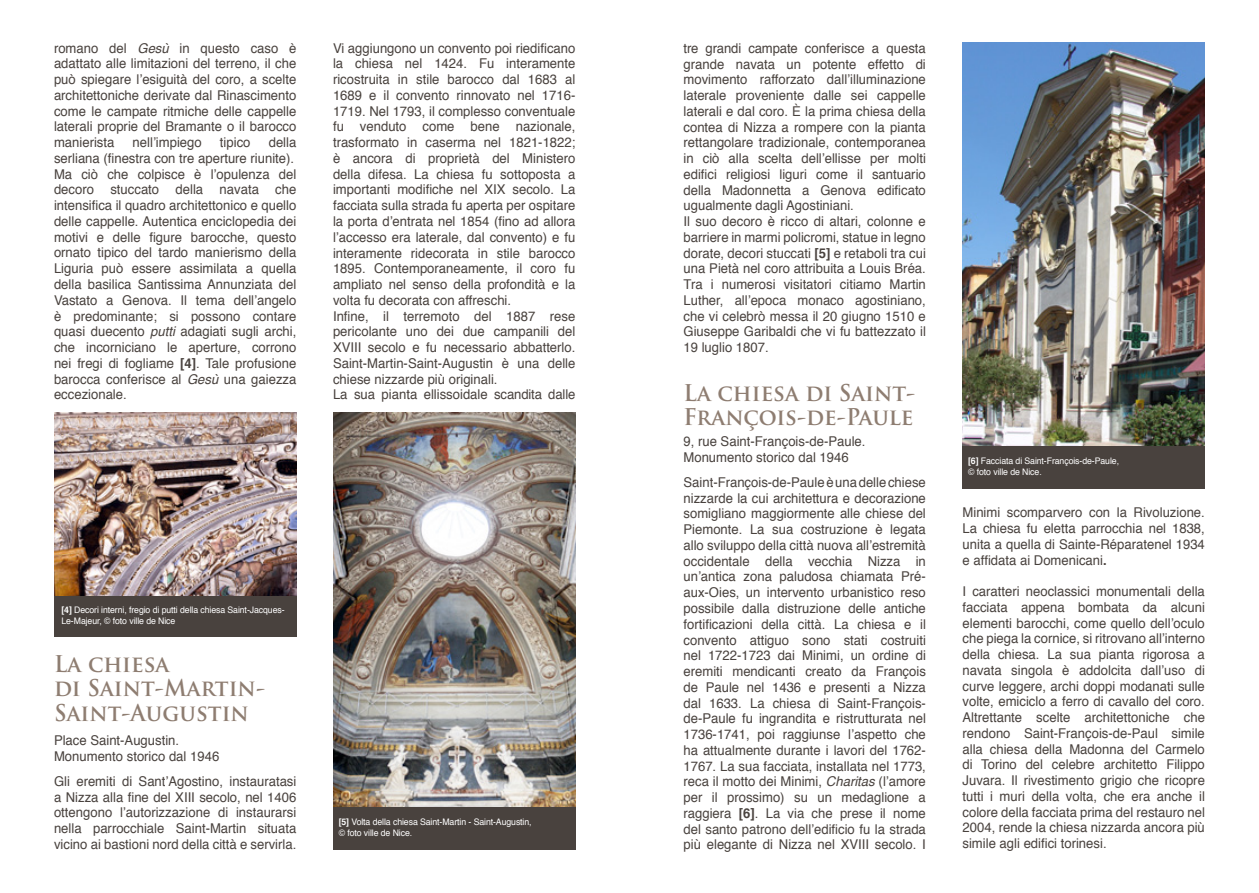
<style>
.page{position:relative;width:1259px;height:893px;background:#fff}
.page>*{position:absolute;margin:0;border:0;box-sizing:border-box;transform-origin:0 0}
.t1{font:700 22.5px/24.8px "Trajan Pro";color:#8e7d71}
.t2{font:700 22.5px/24.8px "Trajan Pro";letter-spacing:-.02em;color:#8e7d71}
.t3{font:13.5px/15.8px "Helvetica";color:#49423e;text-align:justify}
.t4{font:9px/10.8px "Helvetica";letter-spacing:-.01em;color:#fff}
.s1{font-style:italic}
.s2{font-weight:700}
</style>
<div class="page">
<div style="left:54px;top:594px;width:242px;height:43px;background:#49423e"></div>
<img style="left:962px;top:43px;width:243px;height:403px">
<div style="left:962px;top:446px;width:243px;height:42px;background:#49423e"></div>
<img style="left:333px;top:412px;width:242px;height:395px">
<div style="left:333px;top:807px;width:242px;height:42px;background:#49423e"></div>
<img style="left:54px;top:412px;width:242px;height:183px">
<p class="t3" style="left:54px;top:40px;width:244px">romano del <span class="s1">Gesù</span> in questo caso è adattato alle limitazioni del terreno, il che può spiegare l’esiguità del coro, a scelte architettoniche derivate dal Rinascimento come le campate ritmiche delle cappelle laterali proprie del Bramante o il barocco manierista</p>
<p class="t3" style="left:54px;top:135px;width:244px;text-align:left;text-indent:215px">della serliana (finestra con tre aperture riunite).<br>Ma ciò che colpisce è l’opulenza del decoro stuccato della navata che intensifica il quadro architettonico e quello delle cappelle. Autentica enciclopedia dei motivi e delle figure barocche, questo ornato tipico del tardo manierismo della Liguria può essere assimilata a quella della basilica Santissima Annunziata del Vastato a Genova. Il tema dell’angelo è predominante; si possono contare quasi duecento <span class="s1">putti</span> adagiati sugli archi, che incorniciano le aperture, corrono nei fregi di fogliame <span class="s2">[4]</span>. Tale profusione barocca conferisce al <span class="s1">Gesù</span> una gaiezza eccezionale.</p>
<p class="t3" style="left:133px;top:135px;width:71px">nell’impiego</p>
<p class="t3" style="left:220px;top:135px;width:32px">tipico</p>
<p class="t4" style="left:61px;top:605px;width:225px"><span class="s2">[4]</span> Decori interni, fregio di putti della chiesa Saint-Jacques-<br>Le-Majeur, © foto ville de Nice</p>
<h1 class="t1" style="left:54px;top:651px;width:213px">La chiesa<br>di Saint-Martin-<br>Saint-Augustin</h1>
<p class="t3" style="left:54px;top:733px;width:167px">Place Saint-Augustin.<br>Monumento storico dal 1946</p>
<p class="t3" style="left:54px;top:773px;width:244px">Gli eremiti di Sant’Agostino, instauratasi a Nizza alla fine del XIII secolo, nel 1406 ottengono l’autorizzazione di instaurarsi nella parrocchiale Saint-Martin situata vicino ai bastioni nord della città e servirla.</p>
<p class="t3" style="left:333px;top:40px;width:244px;text-align:left">Vi aggiungono un convento poi riedificano la chiesa nel 1424. Fu interamente ricostruita in stile barocco dal 1683 al 1689 e il convento rinnovato nel 1716- 1719. Nel 1793, il complesso conventuale fu venduto come bene nazionale, trasformato in caserma nel 1821-1822; è ancora di proprietà del Ministero della difesa. La chiesa fu sottoposta a importanti modifiche nel XIX secolo. La facciata sulla strada fu aperta per ospitare la porta d’entrata nel 1854 (fino ad allora l’accesso era laterale, dal convento) e fu interamente ridecorata in stile barocco 1895. Contemporaneamente, il coro fu ampliato nel senso della profondità e la volta fu decorata con affreschi.<br>Infine, il terremoto del 1887 rese pericolante uno dei due campanili del XVIII secolo e fu necessario abbatterlo.<br>Saint-Martin-Saint-Augustin è una delle chiese nizzarde più originali.<br>La sua pianta ellissoidale scandita dalle</p>
<p class="t3" style="left:683px;top:41px;width:244px;text-align:left">tre grandi campate conferisce a questa grande navata un potente effetto di movimento rafforzato dall’illuminazione laterale proveniente dalle sei cappelle laterali e dal coro. È la prima chiesa della contea di Nizza a rompere con la pianta rettangolare tradizionale, contemporanea in ciò alla scelta dell’ellisse per molti edifici religiosi liguri come il santuario della Madonnetta a Genova edificato ugualmente dagli Agostiniani.<br>Il suo decoro è ricco di altari, colonne e barriere in marmi policromi, statue in legno dorate, decori stuccati <span class="s2">[5]</span> e retaboli tra cui una Pietà nel coro attribuita a Louis Bréa.<br>Tra i numerosi visitatori citiamo Martin Luther, all’epoca monaco agostiniano, che vi celebrò messa il 20 giugno 1510 e Giuseppe Garibaldi che vi fu battezzato il 19 luglio 1807.</p>
<h1 class="t2" style="left:683px;top:380px;width:233px">La chiesa di Saint-<br>François-de-Paule</h1>
<p class="t3" style="left:683px;top:434px;width:183px">9, rue Saint-François-de-Paule.<br>Monumento storico dal 1946</p>
<p class="t3" style="left:683px;top:475px;width:244px">Saint-François-de-Paule è una delle chiese nizzarde la cui architettura e decorazione somigliano maggiormente alle chiese del Piemonte. La sua costruzione è legata allo sviluppo della città nuova all’estremità occidentale della vecchia Nizza in un’antica zona paludosa chiamata Pré&shy;aux-Oies, un intervento urbanistico reso possibile dalla distruzione delle antiche fortificazioni della città. La chiesa e il convento attiguo sono stati costruiti nel 1722-1723 dai Minimi, un ordine di eremiti mendicanti creato da François de Paule nel 1436 e presenti a Nizza dal 1633. La chiesa di Saint-François&shy;de-Paule fu ingrandita e ristrutturata nel 1736-1741, poi raggiunse l’aspetto che ha attualmente durante i lavori del 1762- 1767. La sua facciata, installata nel 1773, reca il motto dei Minimi, <span class="s1">Charitas</span> (l’amore per il prossimo) su un medaglione a raggiera <span class="s2">[6]</span>. La via che prese il nome del santo patrono dell’edificio fu la strada più elegante di Nizza nel XVIII secolo. I</p>
<p class="t4" style="left:339px;top:817px;width:194px"><span class="s2">[5]</span> Volta della chiesa Saint-Martin - Saint-Augustin, © foto ville de Nice.</p>
<p class="t4" style="left:968px;top:456px;width:152px"><span class="s2">[6]</span> Facciata di Saint-François-de-Paule, © foto ville de Nice.</p>
<p class="t3" style="left:962px;top:505px;width:244px">Minimi scomparvero con la Rivoluzione.<br>La chiesa fu eletta parrocchia nel 1838, unita a quella di Sainte-Réparatenel 1934 e affidata ai Domenicani<span class="s2">.</span></p>
<p class="t3" style="left:962px;top:584px;width:244px">I caratteri neoclassici monumentali della facciata appena bombata da alcuni elementi barocchi, come quello dell’oculo che piega la cornice, si ritrovano all’interno della chiesa. La sua pianta rigorosa a navata singola è addolcita dall’uso di curve leggere, archi doppi modanati sulle volte, emiciclo a ferro di cavallo del coro.<br>Altrettante scelte architettoniche che rendono Saint-François-de-Paul simile alla chiesa della Madonna del Carmelo di Torino del celebre architetto Filippo Juvara. Il rivestimento grigio che ricopre tutti i muri della volta, che era anche il colore della facciata prima del restauro nel 2004, rende la chiesa nizzarda ancora più simile agli edifici torinesi.</p>
</div>
